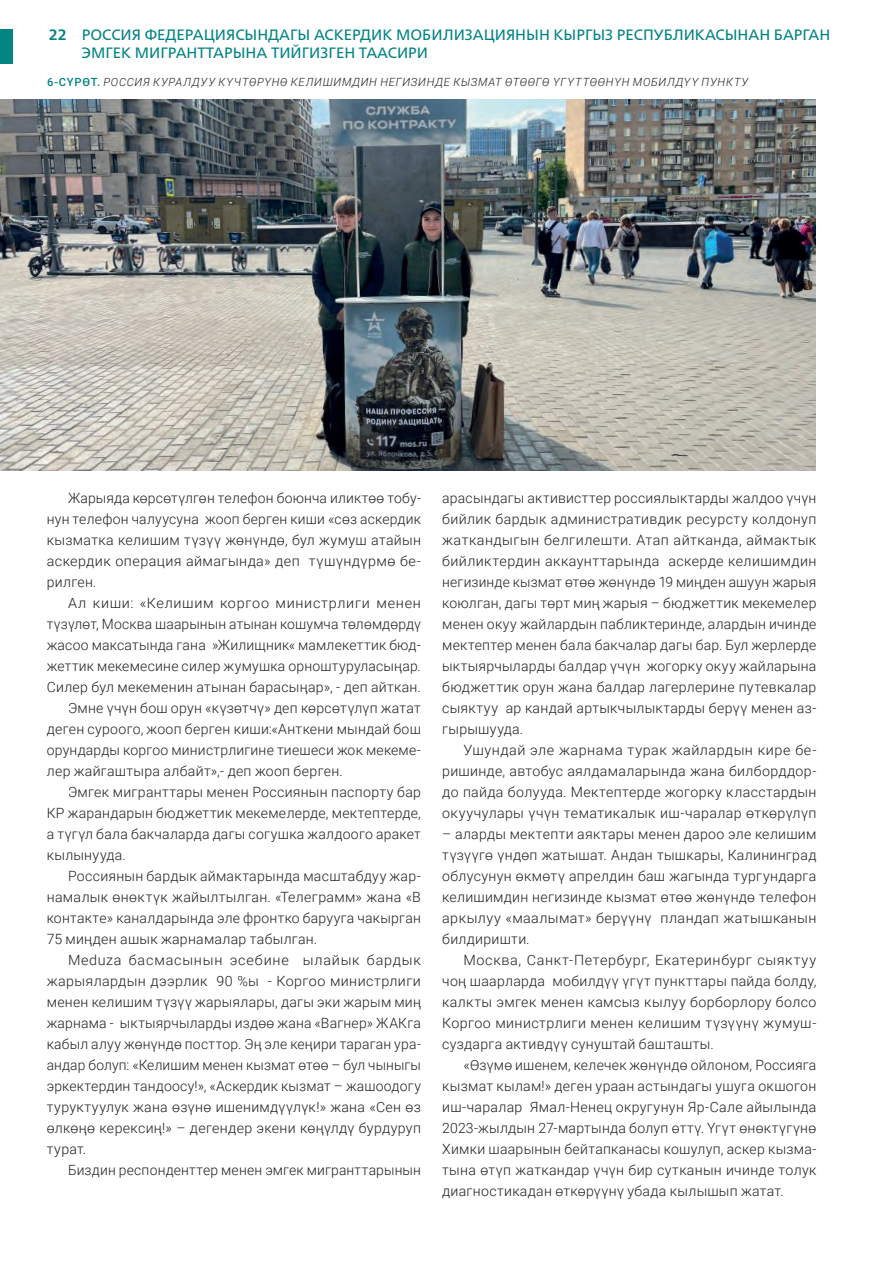
<style>
.page{position:relative;width:893px;height:1263px;background:#fff}
.page>*{position:absolute;margin:0;border:0;box-sizing:border-box;transform-origin:0 0}
.t1{font:15px/18px "Frutiger Neue LTW1 G";color:#048383}
.t2{font:300 14.1px/21px "Roboto";letter-spacing:.02em;color:#231f20;text-align:justify}
.t3{font:300 14.1px "Roboto";letter-spacing:.05em;color:#231f20}
.t4{font:300 14.1px "Roboto";letter-spacing:.055em;color:#231f20}
.t5{font:italic 300 11.25px "Roboto";letter-spacing:.06em;color:#231f20}
.s1{font-weight:700}
.s2{font-weight:500;font-style:normal;color:#048383}
</style>
<div class="page">
<div style="left:0;top:29px;width:13px;height:35px;background:#048383"></div>
<img style="left:0;top:100px;width:815px;height:371px">
<p class="t1" style="left:82px;top:26px;width:750px;text-indent:-33px"><span class="s1">22</span> РОССИЯ ФЕДЕРАЦИЯСЫНДАГЫ АСКЕРДИК МОБИЛИЗАЦИЯНЫН КЫРГЫЗ РЕСПУБЛИКАСЫНАН БАРГАН<br>ЭМГЕК МИГРАНТТАРЫНА ТИЙГИЗГЕН ТААСИРИ</p>
<p class="t5" style="left:47px;top:74px;width:703px"><span class="s2">6-СҮРӨТ.</span> РОССИЯ КУРАЛДУУ КҮЧТӨРҮНӨ КЕЛИШИМДИН НЕГИЗИНДЕ КЫЗМАТ ӨТӨӨГӨ ҮГҮТТӨӨНҮН МОБИЛДҮҮ ПУНКТУ</p>
<p class="t2" style="left:47px;top:487px;width:376px;text-indent:21px">Жарыяда көрсөтүлгөн телефон боюнча иликтөө тобу&shy;нун телефон чалуусуна жооп берген киши «сөз аскердик кызматка келишим түзүү жөнүндө, бул жумуш атайын аскердик операция аймагында» деп түшүндүрмө бе&shy;рилген.</p>
<p class="t3" style="left:68px;top:593px;width:354px">Ал киши: «Келишим коргоо министрлиги менен</p>
<p class="t2" style="left:47px;top:613px;width:376px">түзүлөт, Москва шаарынын атынан кошумча төлөмдөрдү</p>
<p class="t2" style="left:47px;top:634px;width:376px">жасоо максатында гана »Жилищник« мамлекеттик бюд-</p>
<p class="t2" style="left:47px;top:655px;width:376px">жеттик мекемесине силер жумушка орноштуруласыңар.</p>
<p class="t2" style="left:47px;top:676px;width:376px">Силер бул мекеменин атынан барасыңар», - деп айткан.</p>
<p class="t2" style="left:68px;top:697px;width:354px">Эмне үчүн бош орун «күзөтчү» деп көрсөтүлүп жатат</p>
<p class="t2" style="left:47px;top:718px;width:376px">деген суроого, жооп берген киши:«Анткени мындай бош</p>
<p class="t2" style="left:47px;top:739px;width:376px">орундарды коргоо министрлигине тиешеси жок мекеме-</p>
<p class="t2" style="left:47px;top:760px;width:297px">лер жайгаштыра албайт»,- деп жооп берген.</p>
<p class="t2" style="left:68px;top:781px;width:354px">Эмгек мигранттары менен Россиянын паспорту бар</p>
<p class="t2" style="left:47px;top:802px;width:376px">КР жарандарын бюджеттик мекемелерде, мектептерде,</p>
<p class="t2" style="left:47px;top:823px;width:376px">а түгүл бала бакчаларда дагы согушка жалдоого аракет</p>
<p class="t2" style="left:47px;top:844px;width:81px">кылынууда.</p>
<p class="t2" style="left:68px;top:865px;width:354px">Россиянын бардык аймактарында масштабдуу жар-</p>
<p class="t2" style="left:47px;top:886px;width:376px">намалык өнөктүк жайылтылган. «Телеграмм» жана «В</p>
<p class="t2" style="left:47px;top:907px;width:376px">контакте» каналдарында эле фронтко барууга чакырган</p>
<p class="t2" style="left:47px;top:928px;width:272px">75 миңден ашык жарнамалар табылган.</p>
<p class="t4" style="left:68px;top:950px;width:354px">Meduza басмасынын эсебине ылайык бардык</p>
<p class="t2" style="left:47px;top:970px;width:376px">жарыялардын дээрлик 90 %ы - Коргоо министрлиги</p>
<p class="t2" style="left:47px;top:991px;width:376px">менен келишим түзүү жарыялары, дагы эки жарым миң</p>
<p class="t2" style="left:47px;top:1012px;width:376px">жарнама - ыктыярчыларды издөө жана «Вагнер» ЖАКга</p>
<p class="t2" style="left:47px;top:1033px;width:376px">кабыл алуу жөнүндө посттор. Эң эле кеңири тараган ура-</p>
<p class="t2" style="left:47px;top:1054px;width:376px">андар болуп: «Келишим менен кызмат өтөө – бул чыныгы</p>
<p class="t2" style="left:47px;top:1075px;width:376px">эркектердин тандоосу!», «Аскердик кызмат – жашоодогу</p>
<p class="t2" style="left:47px;top:1096px;width:376px">туруктуулук жана өзүнө ишенимдүүлүк!» жана «Сен өз</p>
<p class="t2" style="left:47px;top:1117px;width:376px">өлкөңө керексиң!» – дегендер экени көңүлдү бурдуруп</p>
<p class="t2" style="left:47px;top:1138px;width:41px">турат.</p>
<p class="t2" style="left:68px;top:1159px;width:354px">Биздин респонденттер менен эмгек мигранттарынын</p>
<p class="t2" style="left:442px;top:487px;width:376px">арасындагы активисттер россиялыктарды жалдоо үчүн бийлик бардык административдик ресурсту колдонуп жаткандыгын белгилешти. Атап айтканда, аймактык бийликтердин аккаунттарында аскерде келишимдин негизинде кызмат өтөө жөнүндө 19 миңден ашуун жарыя коюлган, дагы төрт миң жарыя – бюджеттик мекемелер менен окуу жайлардын пабликтеринде, алардын ичинде мектептер менен бала бакчалар дагы бар. Бул жерлерде ыктыярчыларды балдар үчүн жогорку окуу жайларына бюджеттик орун жана балдар лагерлерине путевкалар сыяктуу ар кандай артыкчылыктарды берүү менен аз&shy;гырышууда.</p>
<p class="t2" style="left:442px;top:739px;width:376px;text-indent:21px">Ушундай эле жарнама турак жайлардын кире бе&shy;ришинде, автобус аялдамаларында жана билборддор&shy;до пайда болууда. Мектептерде жогорку класстардын окуучулары үчүн тематикалык иш-чаралар өткөрүлүп</p>
<p class="t2" style="left:442px;top:823px;width:376px">– аларды мектепти аяктары менен дароо эле келишим түзүүгө үндөп жатышат. Андан тышкары, Калининград облусунун өкмөтү апрелдин баш жагында тургундарга келишимдин негизинде кызмат өтөө жөнүндө телефон аркылуу «маалымат» берүүнү пландап жатышканын билдиришти.</p>
<p class="t2" style="left:442px;top:949px;width:376px;text-indent:21px">Москва, Санкт-Петербург, Екатеринбург сыяктуу чоң шаарларда мобилдүү үгүт пункттары пайда болду, калкты эмгек менен камсыз кылуу борборлору болсо Коргоо министрлиги менен келишим түзүүнү жумуш&shy;суздарга активдүү сунуштай башташты.</p>
<p class="t2" style="left:442px;top:1054px;width:376px;text-indent:21px">«Өзүмө ишенем, келечек жөнүндө ойлоном, Россияга кызмат кылам!» деген ураан астындагы ушуга окшогон иш-чаралар Ямал-Ненец округунун Яр-Сале айылында 2023-жылдын 27-мартында болуп өттү. Үгүт өнөктүгүнө Химки шаарынын бейтапканасы кошулуп, аскер кызма&shy;тына өтүп жаткандар үчүн бир сутканын ичинде толук диагностикадан өткөрүүнү убада кылышып жатат.</p>
</div>
